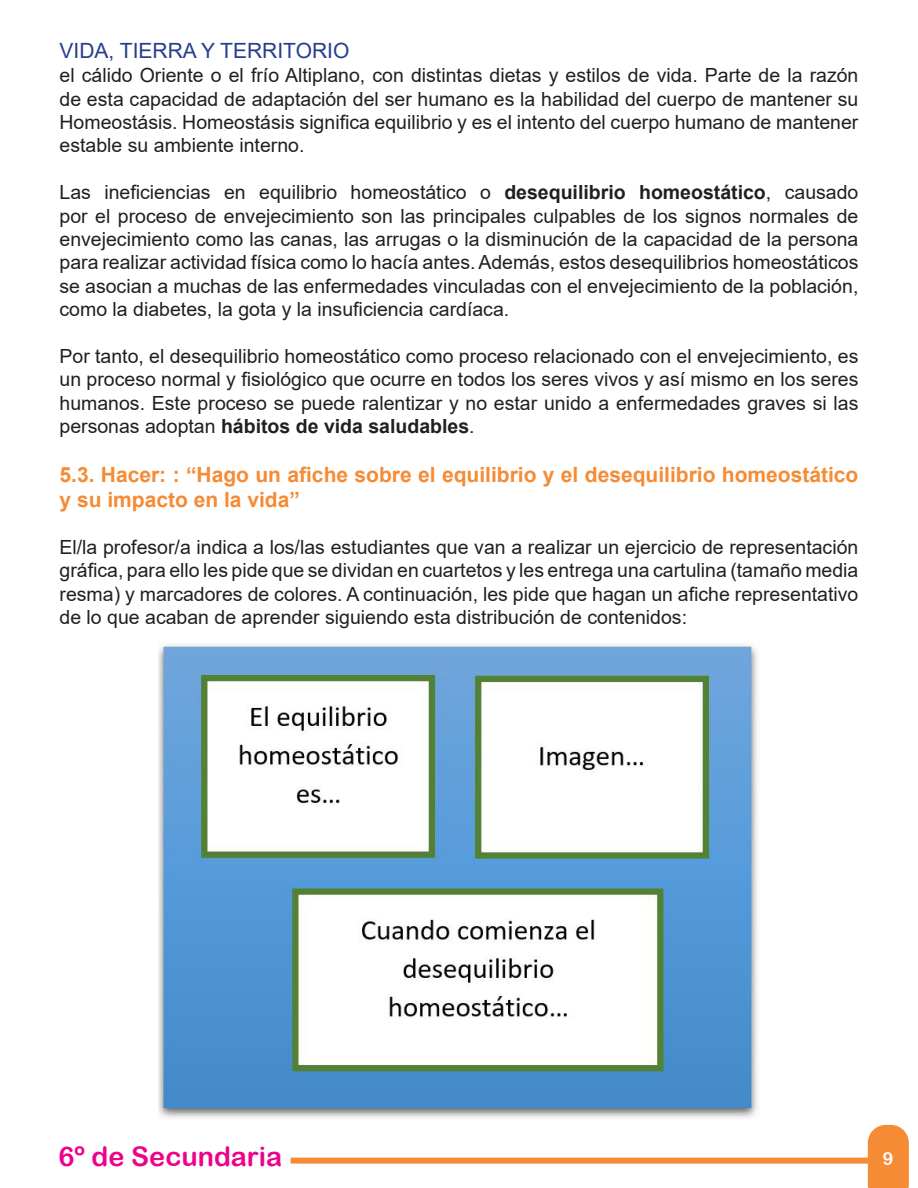
<style>
.page{position:relative;width:918px;height:1188px;background:#fff}
.page>*{position:absolute;margin:0;border:0;box-sizing:border-box;transform-origin:0 0}
.t1{font:27px "Arial Rounded MT Bold";color:#ed028c}
.t2{font:700 21px/25.2px "Arial";color:#f58b34}
.t3{font:21px "Arial";color:#253f8e}
.t4{font:19.5px/23.4px "Arial";color:#231f20;text-align:justify}
.t5{font:18px "Arial Rounded MT Bold";color:#fff}
.s1{font-weight:700}
</style>
<div class="page">
<div style="left:291px;top:1158px;width:581px;height:6px;background:#f58b34"></div>
<svg style="left:868px;top:1125px;width:41px;height:63px;background:#f5913f"></svg>
<img style="left:158px;top:642px;width:602px;height:477px">
<p class="t3" style="left:60px;top:36px;width:291px">VIDA, TIERRA Y TERRITORIO</p>
<p class="t4" style="left:60px;top:64px;width:800px">el cálido Oriente o el frío Altiplano, con distintas dietas y estilos de vida. Parte de la razón de esta capacidad de adaptación del ser humano es la habilidad del cuerpo de mantener su Homeostásis. Homeostásis significa equilibrio y es el intento del cuerpo humano de mantener estable su ambiente interno.</p>
<p class="t4" style="left:60px;top:181px;width:800px">Las ineficiencias en equilibrio homeostático o <span class="s1">desequilibrio homeostático</span>, causado por el proceso de envejecimiento son las principales culpables de los signos normales de envejecimiento como las canas, las arrugas o la disminución de la capacidad de la persona para realizar actividad física como lo hacía antes. Además, estos desequilibrios homeostáticos se asocian a muchas de las enfermedades vinculadas con el envejecimiento de la población, como la diabetes, la gota y la insuficiencia cardíaca.</p>
<p class="t4" style="left:60px;top:344px;width:800px">Por tanto, el desequilibrio homeostático como proceso relacionado con el envejecimiento, es un proceso normal y fisiológico que ocurre en todos los seres vivos y así mismo en los seres humanos. Este proceso se puede ralentizar y no estar unido a enfermedades graves si las personas adoptan <span class="s1">hábitos de vida saludables</span>.</p>
<p class="t2" style="left:60px;top:462px;width:800px">5.3. Hacer: : “Hago un afiche sobre el equilibrio y el desequilibrio homeostático y su impacto en la vida”</p>
<p class="t4" style="left:60px;top:535px;width:800px">El/la profesor/a indica a los/las estudiantes que van a realizar un ejercicio de representación gráfica, para ello les pide que se dividan en cuartetos y les entrega una cartulina (tamaño media resma) y marcadores de colores. A continuación, les pide que hagan un afiche representativo de lo que acaban de aprender siguiendo esta distribución de contenidos:</p>
<h1 class="t1" style="left:58px;top:1141px;width:225px">6º de Secundaria</h1>
<p class="t5" style="left:883px;top:1148px;width:12px">9</p>
</div>
